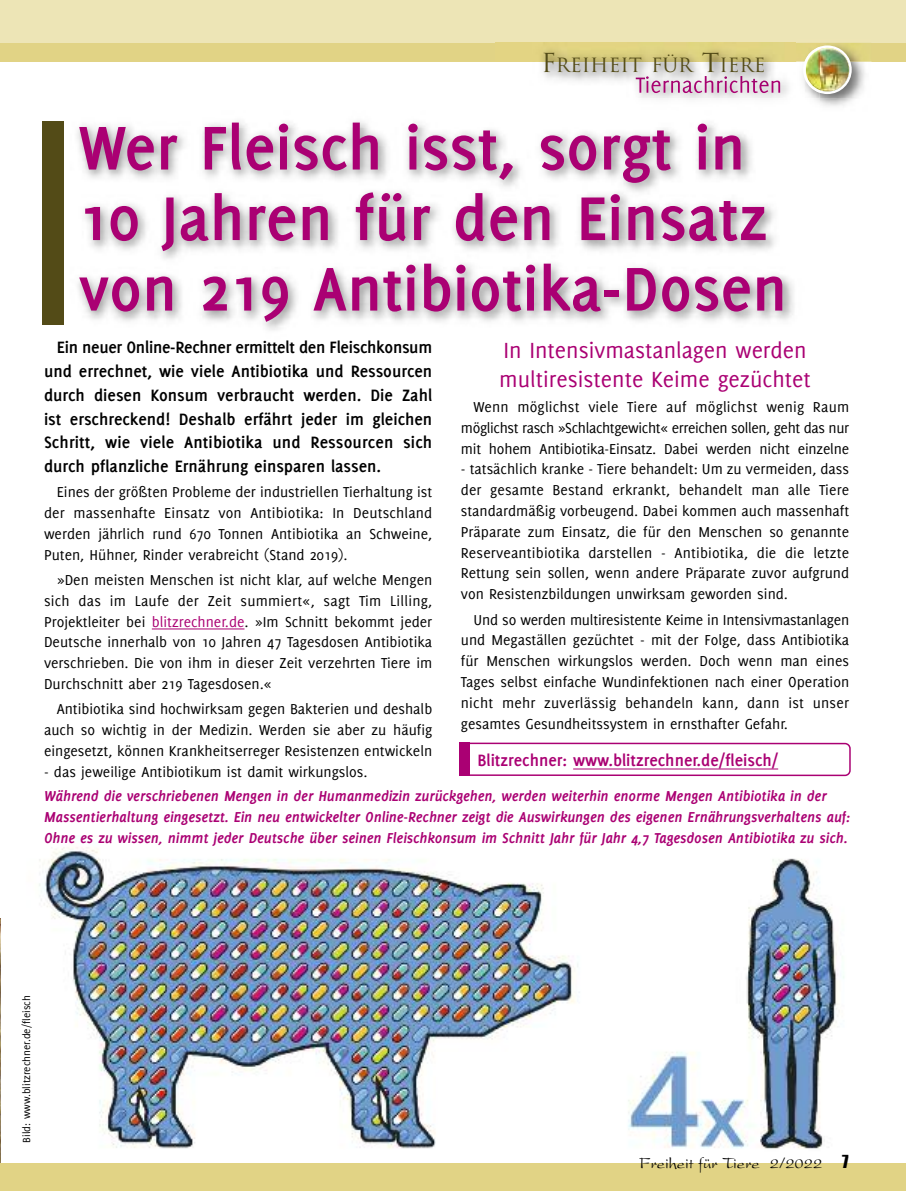
<style>
.page{position:relative;width:906px;height:1191px;background:#fff}
.page>*{position:absolute;margin:0;border:0;box-sizing:border-box;transform-origin:0 0}
.t1{font:700 67.5px/70.5px "Delicious";color:#aa0073}
.t2{font:24px/28.5px "Delicious";color:#aa0073}
.t3{font:19.2px "Trajan";color:#534b17}
.t4{font:700 18px/23.7px "Delicious";color:#000;text-align:justify}
.t5{font:700 18px "Delicious";color:#aa0073}
.t6{font:16.5px "President";color:#000}
.t7{font:15.75px/20.9px "Delicious";color:#000;text-align:justify}
.t8{font:italic 700 15.75px/20.9px "Delicious";letter-spacing:-.01em;color:#aa0073}
.t9{font:11.25px "Delicious";color:#000}
.s1{font-size:25.5px}
.s2{color:#aa0073}
.s3{font-family:"Impact"}
</style>
<div class="page">
<img style="left:0;top:918px;width:1px;height:245px">
<img style="left:39px;top:836px;width:805px;height:313px">
<div style="left:0;top:1163px;width:906px;height:28px;background:#e1d385"></div>
<div style="left:0;top:0;width:906px;height:44px;background:#ede5b6"></div>
<div style="left:0;top:43px;width:906px;height:18px;background:#e1d385"></div>
<img style="left:845px;top:42px;width:15px;height:1px">
<img style="left:850px;top:43px;width:10px;height:18px">
<img style="left:496px;top:61px;width:300px;height:1px">
<img style="left:636px;top:76px;width:144px;height:17px">
<img style="left:42px;top:121px;width:752px;height:209px">
<img style="left:221px;top:99px;width:573px;height:28px">
<img style="left:796px;top:45px;width:55px;height:61px">
<div style="left:43px;top:122px;width:21px;height:203px;background:#534b17"></div>
<hr style="left:152px;top:628px;width:92px;height:1px;background:#aa0073">
<svg style="left:470px;top:742px;width:380px;height:34px"></svg>
<div style="left:459px;top:742px;width:11px;height:34px;background:#aa0073"></div>
<hr style="left:573px;top:768px;width:205px;height:1px;background:#aa0073">
<p class="t3" style="left:541px;top:54px;width:226px"><span class="s1">F</span>REIHEIT FÜR <span class="s1">T</span>IERE</p>
<h1 class="t1" style="left:79px;top:117px;width:710px">Wer Fleisch isst, sorgt in<br>10 Jahren für den Einsatz von 219 Antibiotika-Dosen</h1>
<p class="t4" style="left:44px;top:337px;width:390px;text-indent:13px">Ein neuer Online-Rechner ermittelt den Fleischkonsum und errechnet, wie viele Antibiotika und Ressourcen durch diesen Konsum verbraucht werden. Die Zahl ist erschreckend! Deshalb erfährt jeder im gleichen Schritt, wie viele Antibiotika und Ressourcen sich durch pflanzliche Ernährung einsparen lassen.</p>
<p class="t7" style="left:44px;top:483px;width:390px;text-indent:13px">Eines der größten Probleme der industriellen Tierhaltung ist der massenhafte Einsatz von Antibiotika: In Deutschland werden jährlich rund 670 Tonnen Antibiotika an Schweine, Puten, Hühner, Rinder verabreicht (Stand 2019).</p>
<p class="t7" style="left:44px;top:570px;width:390px;text-indent:13px">»Den meisten Menschen ist nicht klar, auf welche Mengen sich das im Laufe der Zeit summiert«, sagt Tim Lilling, Projektleiter bei <span class="s2">blitzrechner.de</span>. »Im Schnitt bekommt jeder Deutsche innerhalb von 10 Jahren 47 Tagesdosen Antibiotika verschrieben. Die von ihm in dieser Zeit verzehrten Tiere im Durchschnitt aber 219 Tagesdosen.«</p>
<p class="t7" style="left:44px;top:700px;width:390px;text-indent:13px">Antibiotika sind hochwirksam gegen Bakterien und deshalb auch so wichtig in der Medizin. Werden sie aber zu häufig eingesetzt, können Krankheitserreger Resistenzen entwickeln</p>
<p class="t7" style="left:44px;top:762px;width:325px">- das jeweilige Antibiotikum ist damit wirkungslos.</p>
<h2 class="t2" style="left:499px;top:338px;width:313px">In Intensivmastanlagen werden multiresistente Keime gezüchtet</h2>
<p class="t7" style="left:461px;top:397px;width:390px;text-indent:13px">Wenn möglichst viele Tiere auf möglichst wenig Raum möglichst rasch »Schlachtgewicht« erreichen sollen, geht das nur mit hohem Antibiotika-Einsatz. Dabei werden nicht einzelne</p>
<p class="t7" style="left:461px;top:460px;width:390px">- tatsächlich kranke - Tiere behandelt: Um zu vermeiden, dass der gesamte Bestand erkrankt, behandelt man alle Tiere standardmäßig vorbeugend. Dabei kommen auch massenhaft Präparate zum Einsatz, die für den Menschen so genannte Reserveantibiotika darstellen - Antibiotika, die die letzte Rettung sein sollen, wenn andere Präparate zuvor aufgrund von Resistenzbildungen unwirksam geworden sind.</p>
<p class="t7" style="left:461px;top:610px;width:390px;text-indent:13px">Und so werden multiresistente Keime in Intensivmastanlagen und Megaställen gezüchtet - mit der Folge, dass Antibiotika für Menschen wirkungslos werden. Doch wenn man eines Tages selbst einfache Wundinfektionen nach einer Operation nicht mehr zuverlässig behandeln kann, dann ist unser gesamtes Gesundheitssystem in ernsthafter Gefahr.</p>
<p class="t5" style="left:477px;top:754px;width:302px">Blitzrechner: www.blitzrechner.de/fleisch/</p>
<p class="t8" style="left:44px;top:786px;width:807px">Während die verschriebenen Mengen in der Humanmedizin zurückgehen, werden weiterhin enorme Mengen Antibiotika in der<br>Massentierhaltung eingesetzt. Ein neu entwickelter Online-Rechner zeigt die Auswirkungen des eigenen Ernährungsverhaltens auf:<br>Ohne es zu wissen, nimmt jeder Deutsche über seinen Fleischkonsum im Schnitt Jahr für Jahr 4,7 Tagesdosen Antibiotika zu sich.</p>
<p class="t9" style="left:22px;top:1142px;width:149px;rotate:-90deg">Bild: www.blitzrechner.de/fleisch</p>
<p class="t6" style="left:639px;top:1158px;width:211px">Freiheit für Tiere 2/2022 <span class="s3">7</span></p>
</div>
